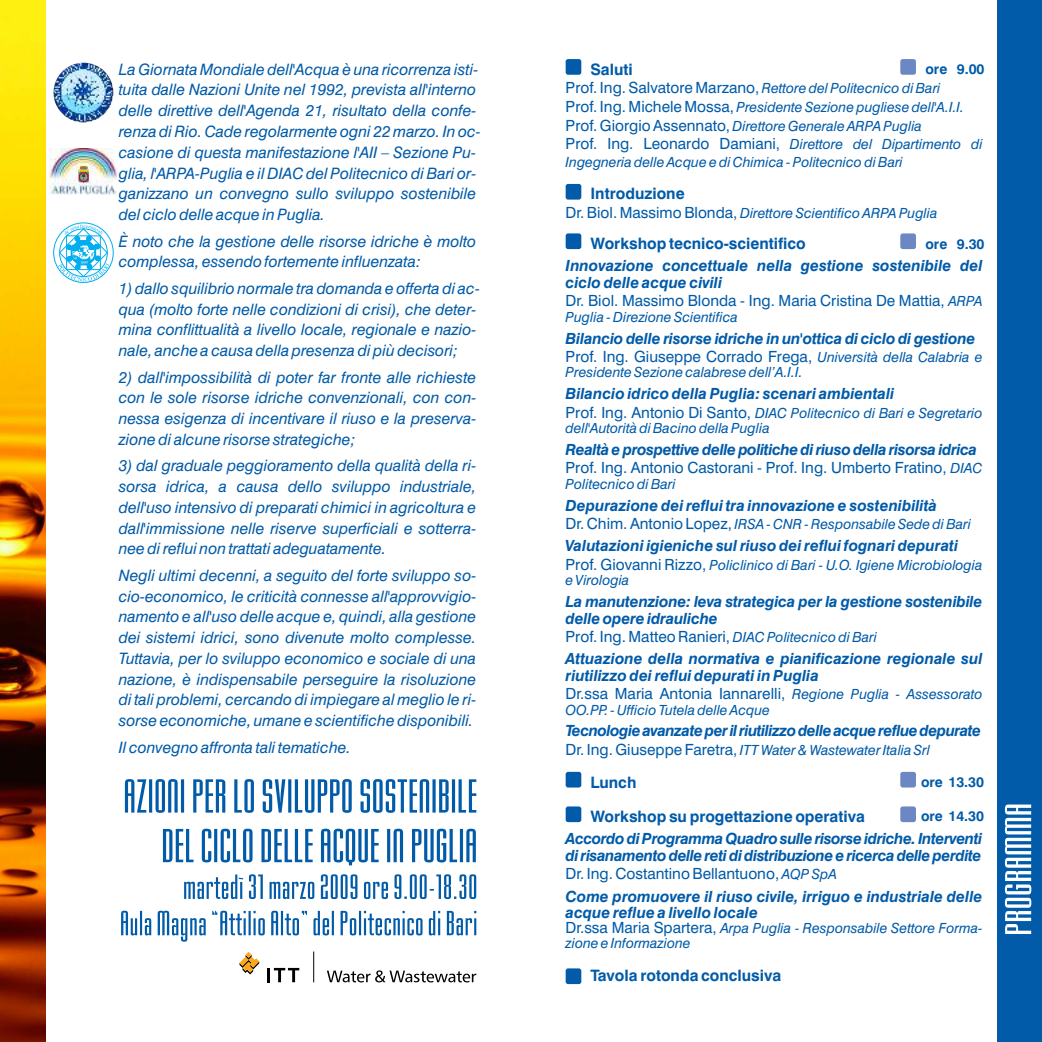
<style>
.page{position:relative;width:1042px;height:1042px;background:#fff}
.page>*{position:absolute;margin:0;border:0;box-sizing:border-box;transform-origin:0 0}
.t1{font:italic 15.75px/20.8px "Swiss 721 BT";color:#015ba9}
.t2{font:700 15.75px/33.9px "Swiss 721 BT";color:#015ba9}
.t3{font:italic 700 15.4px/16.6px "Swiss 721 BT";color:#015ba9}
.t4{font:italic 700 15.4px/16.6px "Swiss 721 BT";letter-spacing:-.03em;color:#015ba9}
.t5{font:italic 700 15.4px/18.6px "Swiss 721 BT";letter-spacing:-.025em;color:#015ba9}
.t6{font:15.4px "Swiss 721 BT";color:#015ba9}
.t7{font:italic 14px/18.7px "Swiss 721 BT";color:#015ba9}
.t8{font:700 14px "Swiss 721 BT";color:#015ba9}
.s1{font-style:normal;font-size:15.4px}
.s2{font-style:italic;font-size:14px}
.s3{font-weight:400;font-style:normal}
.s4{font-weight:400;font-size:14px}
</style>
<div class="page">
<div style="left:566px;top:59px;width:15px;height:16px;background:#015ba9;border-radius:2px"></div>
<div style="left:566px;top:184px;width:15px;height:16px;background:#015ba9;border-radius:2px"></div>
<div style="left:566px;top:233px;width:15px;height:16px;background:#015ba9;border-radius:2px"></div>
<div style="left:566px;top:772px;width:15px;height:15px;background:#015ba9;border-radius:2px"></div>
<div style="left:566px;top:806px;width:15px;height:16px;background:#015ba9;border-radius:2px"></div>
<div style="left:566px;top:968px;width:15px;height:16px;background:#015ba9;border-radius:2px"></div>
<div style="left:900px;top:59px;width:16px;height:16px;background:#6b88c4;border-radius:2px"></div>
<div style="left:900px;top:233px;width:16px;height:16px;background:#6b88c4;border-radius:2px"></div>
<div style="left:900px;top:772px;width:16px;height:15px;background:#6b88c4;border-radius:2px"></div>
<div style="left:900px;top:806px;width:16px;height:16px;background:#6b88c4;border-radius:2px"></div>
<svg style="left:125px;top:779px;width:351px;height:86px"></svg>
<svg style="left:121px;top:874px;width:355px;height:67px"></svg>
<div style="left:53px;top:222px;width:61px;height:61px;border:1px solid #00aeef;border-radius:50%"></div>
<svg style="left:58px;top:224px;width:52px;height:57px"></svg>
<img style="left:53px;top:63px;width:60px;height:60px;border-radius:50%">
<hr style="left:313px;top:951px;width:1px;height:31px;background:#000">
<svg style="left:239px;top:952px;width:20px;height:22px"></svg>
<hr style="left:267px;top:968px;width:3px;height:14px;background:#000">
<svg style="left:274px;top:968px;width:25px;height:14px"></svg>
<svg style="left:327px;top:970px;width:149px;height:12px"></svg>
<img style="left:50px;top:149px;width:67px;height:46px">
<svg style="left:79px;top:166px;width:10px;height:17px"></svg>
<div style="left:997px;top:0;width:45px;height:1042px;background:#015ba9"></div>
<svg style="left:1005px;top:804px;width:26px;height:130px"></svg>
<img style="left:0;top:0;width:45px;height:1042px">
<p class="t1" style="left:119px;top:60px;width:363px">La Giornata Mondiale dell'Acqua è una ricorrenza isti&shy;tuita dalle Nazioni Unite nel 1992, prevista all'interno delle direttive dell'Agenda 21, risultato della confe&shy;renza di Rio. Cade regolarmente ogni 22 marzo. In oc&shy;casione di questa manifestazione l'AII – Sezione Pu&shy;glia, l'ARPA-Puglia e il DIAC del Politecnico di Bari or&shy;ganizzano un convegno sullo sviluppo sostenibile del ciclo delle acque in Puglia.</p>
<p class="t1" style="left:119px;top:232px;width:359px">È noto che la gestione delle risorse idriche è molto complessa, essendo fortemente influenzata:</p>
<p class="t1" style="left:119px;top:279px;width:363px">1) dallo squilibrio normale tra domanda e offerta di ac&shy;qua (molto forte nelle condizioni di crisi), che deter&shy;mina conflittualità a livello locale, regionale e nazio&shy;nale, anche a causa della presenza di più decisori;</p>
<p class="t1" style="left:119px;top:368px;width:359px;text-align:justify">2) dall'impossibilità di poter far fronte alle richieste con le sole risorse idriche convenzionali, con con&shy;nessa esigenza di incentivare il riuso e la preserva&shy;zione di alcune risorse strategiche;</p>
<p class="t1" style="left:119px;top:457px;width:359px;text-align:justify">3) dal graduale peggioramento della qualità della ri&shy;sorsa idrica, a causa dello sviluppo industriale, dell'uso intensivo di preparati chimici in agricoltura e dall'immissione nelle riserve superficiali e sotterra&shy;nee di reflui non trattati adeguatamente.</p>
<p class="t1" style="left:119px;top:566px;width:359px;text-align:justify">Negli ultimi decenni, a seguito del forte sviluppo so&shy;cio-economico, le criticità connesse all'approvvigio&shy;namento e all'uso delle acque e, quindi, alla gestione dei sistemi idrici, sono divenute molto complesse.<br>Tuttavia, per lo sviluppo economico e sociale di una nazione, è indispensabile perseguire la risoluzione di tali problemi, cercando di impiegare al meglio le ri&shy;sorse economiche, umane e scientifiche disponibili.</p>
<p class="t1" style="left:119px;top:738px;width:234px">Il convegno affronta tali tematiche.</p>
<p class="t2" style="left:590px;top:54px;width:44px">Saluti</p>
<p class="t7" style="left:566px;top:80px;width:418px"><span class="s1">Prof. Ing. Salvatore Marzano,</span> Rettore del Politecnico di Bari<br><span class="s1">Prof. Ing. Michele Mossa,</span> Presidente Sezione pugliese dell'A.I.I.<br><span class="s1">Prof. Giorgio Assennato,</span> Direttore Generale ARPA Puglia<br><span class="s1">Prof. Ing. Leonardo Damiani,</span> Direttore del Dipartimento di</p>
<p class="t7" style="left:566px;top:153px;width:339px">Ingegneria delle Acque e di Chimica - Politecnico di Bari</p>
<p class="t2" style="left:590px;top:178px;width:96px">Introduzione</p>
<p class="t7" style="left:566px;top:205px;width:373px"><span class="s1">Dr. Biol. Massimo Blonda,</span> Direttore Scientifico ARPA Puglia</p>
<p class="t2" style="left:590px;top:228px;width:217px">Workshop tecnico-scientifico</p>
<p class="t3" style="left:565px;top:259px;width:418px">Innovazione concettuale nella gestione sostenibile del ciclo delle acque civili</p>
<p class="t6" style="left:565px;top:295px;width:418px">Dr. Biol. Massimo Blonda - Ing. Maria Cristina De Mattia, <span class="s2">ARPA</span></p>
<p class="t7" style="left:565px;top:309px;width:174px">Puglia - Direzione Scientifica</p>
<p class="t3" style="left:565px;top:330px;width:418px;line-height:18.6px">Bilancio delle risorse idriche in un'ottica di ciclo di gestione<br><span class="s3">Prof. Ing. Giuseppe Corrado Frega,</span> <span class="s4">Università della Calabria e</span></p>
<p class="t7" style="left:565px;top:364px;width:238px">Presidente Sezione calabrese dell’A.I.I.</p>
<p class="t3" style="left:565px;top:387px;width:330px">Bilancio idrico della Puglia: scenari ambientali</p>
<p class="t7" style="left:565px;top:406px;width:418px;line-height:15.4px"><span class="s1">Prof. Ing. Antonio Di Santo,</span> DIAC Politecnico di Bari e Segretario dell'Autorità di Bacino della Puglia</p>
<p class="t5" style="left:565px;top:442px;width:418px">Realtà e prospettive delle politiche di riuso della risorsa idrica<br><span class="s3">Prof. Ing. Antonio Castorani - Prof. Ing. Umberto Fratino,</span> <span class="s4">DIAC</span></p>
<p class="t7" style="left:565px;top:476px;width:111px">Politecnico di Bari</p>
<p class="t3" style="left:565px;top:498px;width:373px">Depurazione dei reflui tra innovazione e sostenibilità</p>
<p class="t7" style="left:565px;top:516px;width:407px"><span class="s1">Dr. Chim. Antonio Lopez,</span> IRSA - CNR - Responsabile Sede di Bari</p>
<p class="t3" style="left:565px;top:539px;width:394px">Valutazioni igieniche sul riuso dei reflui fognari depurati</p>
<p class="t7" style="left:565px;top:558px;width:418px;line-height:15.4px"><span class="s1">Prof. Giovanni Rizzo,</span> Policlinico di Bari - U.O. Igiene Microbiologia e Virologia</p>
<p class="t3" style="left:565px;top:594px;width:418px">La manutenzione: leva strategica per la gestione sostenibile delle opere idrauliche</p>
<p class="t3" style="left:565px;top:627px;width:418px;line-height:22.2px"><span class="s3">Prof. Ing. Matteo Ranieri,</span> <span class="s4">DIAC Politecnico di Bari<br></span>Attuazione della normativa e pianificazione regionale sul</p>
<p class="t3" style="left:565px;top:667px;width:418px;line-height:18.6px">riutilizzo dei reflui depurati in Puglia<br><span class="s3">Dr.ssa Maria Antonia Iannarelli,</span> <span class="s4">Regione Puglia - Assessorato</span></p>
<p class="t7" style="left:565px;top:702px;width:206px">OO.PP. - Ufficio Tutela delle Acque</p>
<p class="t4" style="left:565px;top:724px;width:417px">Tecnologie avanzate per il riutilizzo delle acque reflue depurate</p>
<p class="t7" style="left:565px;top:742px;width:366px"><span class="s1">Dr. Ing. Giuseppe Faretra,</span> ITT Water &amp; Wastewater Italia Srl</p>
<p class="t2" style="left:590px;top:767px;width:276px">Lunch<br>Workshop su progettazione operativa</p>
<p class="t4" style="left:565px;top:832px;width:418px">Accordo di Programma Quadro sulle risorse idriche. Interventi di risanamento delle reti di distribuzione e ricerca delle perdite</p>
<p class="t3" style="left:565px;top:864px;width:418px;line-height:22.2px"><span class="s3">Dr. Ing. Costantino Bellantuono,</span> <span class="s4">AQP SpA<br></span>Come promuovere il riuso civile, irriguo e industriale delle</p>
<p class="t3" style="left:565px;top:906px;width:194px">acque reflue a livello locale</p>
<p class="t7" style="left:565px;top:921px;width:418px;line-height:15.4px"><span class="s1">Dr.ssa Maria Spartera,</span> Arpa Puglia - Responsabile Settore Forma&shy;zione e Informazione</p>
<p class="t2" style="left:590px;top:960px;width:193px">Tavola rotonda conclusiva</p>
<p class="t8" style="left:925px;top:63px;width:61px">ore 9.00</p>
<p class="t8" style="left:925px;top:238px;width:61px">ore 9.30</p>
<p class="t8" style="left:921px;top:776px;width:65px">ore 13.30</p>
<p class="t8" style="left:921px;top:810px;width:65px">ore 14.30</p>
</div>
